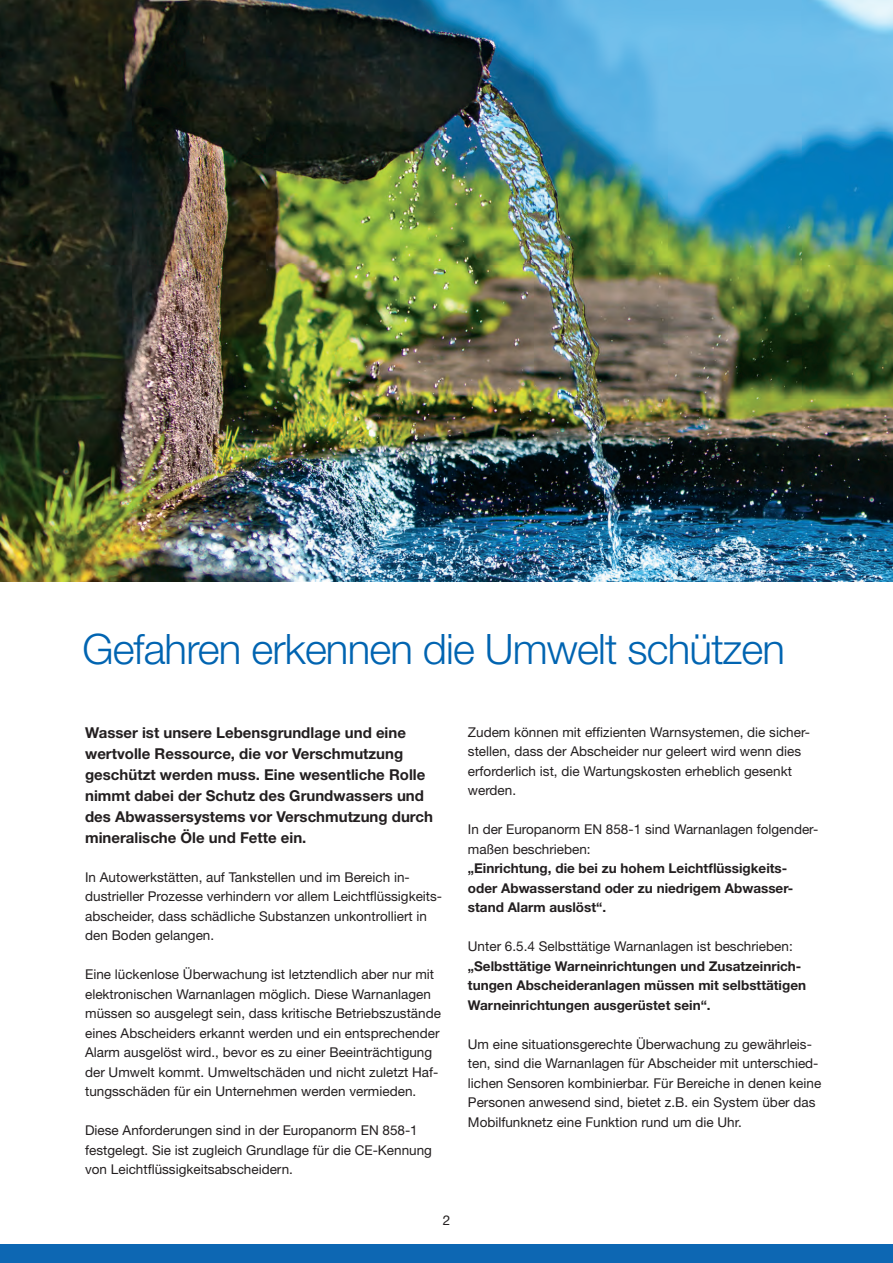
<style>
.page{position:relative;width:893px;height:1263px;background:#fff}
.page>*{position:absolute;margin:0;border:0;box-sizing:border-box;transform-origin:0 0}
.t1{font:300 42px "Helvetica Neue";letter-spacing:-.02em;color:#0164b1}
.t2{font:700 15px/21px "Helvetica Neue";color:#231f20}
.t3{font:13.5px/19.5px "Helvetica Neue";color:#231f20}
.t4{font:700 13.5px/19.5px "Helvetica Neue";color:#231f20}
</style>
<div class="page">
<img style="left:0;top:0;width:893px;height:582px">
<div style="left:0;top:1244px;width:893px;height:19px;background:#0d67b3"></div>
<h1 class="t1" style="left:82px;top:623px;width:704px">Gefahren erkennen die Umwelt schützen</h1>
<p class="t2" style="left:85px;top:722px;width:349px">Wasser ist unsere Lebensgrundlage und eine wertvolle Ressource, die vor Verschmutzung geschützt werden muss. Eine wesentliche Rolle nimmt dabei der Schutz des Grundwassers und des Abwassersystems vor Verschmutzung durch mineralische Öle und Fette ein.</p>
<p class="t3" style="left:85px;top:867px;width:359px">In Autowerkstätten, auf Tankstellen und im Bereich in&shy;dustrieller Prozesse verhindern vor allem Leichtflüssigkeits&shy;abscheider, dass schädliche Substanzen unkontrolliert in den Boden gelangen.</p>
<p class="t3" style="left:85px;top:965px;width:357px">Eine lückenlose Überwachung ist letztendlich aber nur mit elektronischen Warnanlagen möglich. Diese Warnanlagen müssen so ausgelegt sein, dass kritische Betriebszustände eines Abscheiders erkannt werden und ein entsprechender Alarm ausgelöst wird., bevor es zu einer Beeinträchtigung der Umwelt kommt. Umweltschäden und nicht zuletzt Haf&shy;tungsschäden für ein Unternehmen werden vermieden.</p>
<p class="t3" style="left:85px;top:1121px;width:348px">Diese Anforderungen sind in der Europanorm EN 858-1 festgelegt. Sie ist zugleich Grundlage für die CE-Kennung von Leichtflüssigkeitsabscheidern.</p>
<p class="t3" style="left:443px;top:1210px;width:9px">2</p>
<p class="t3" style="left:468px;top:722px;width:344px">Zudem können mit effizienten Warnsystemen, die sicher&shy;stellen, dass der Abscheider nur geleert wird wenn dies erforderlich ist, die Wartungskosten erheblich gesenkt werden.</p>
<p class="t3" style="left:468px;top:820px;width:352px">In der Europanorm EN 858-1 sind Warnanlagen folgender&shy;maßen beschrieben:</p>
<p class="t4" style="left:468px;top:858px;width:327px">„Einrichtung, die bei zu hohem Leichtflüssigkeits&shy;oder Abwasserstand oder zu niedrigem Abwasser&shy;stand Alarm auslöst“.</p>
<p class="t3" style="left:468px;top:936px;width:326px">Unter 6.5.4 Selbsttätige Warnanlagen ist beschrieben:</p>
<p class="t4" style="left:468px;top:956px;width:340px">„Selbsttätige Warneinrichtungen und Zusatzeinrich&shy;tungen Abscheideranlagen müssen mit selbsttätigen<br>Warneinrichtungen ausgerüstet sein“.</p>
<p class="t3" style="left:468px;top:1034px;width:355px">Um eine situationsgerechte Überwachung zu gewährleis&shy;ten, sind die Warnanlagen für Abscheider mit unterschied&shy;lichen Sensoren kombinierbar. Für Bereiche in denen keine Personen anwesend sind, bietet z.B. ein System über das Mobilfunknetz eine Funktion rund um die Uhr.</p>
</div>
